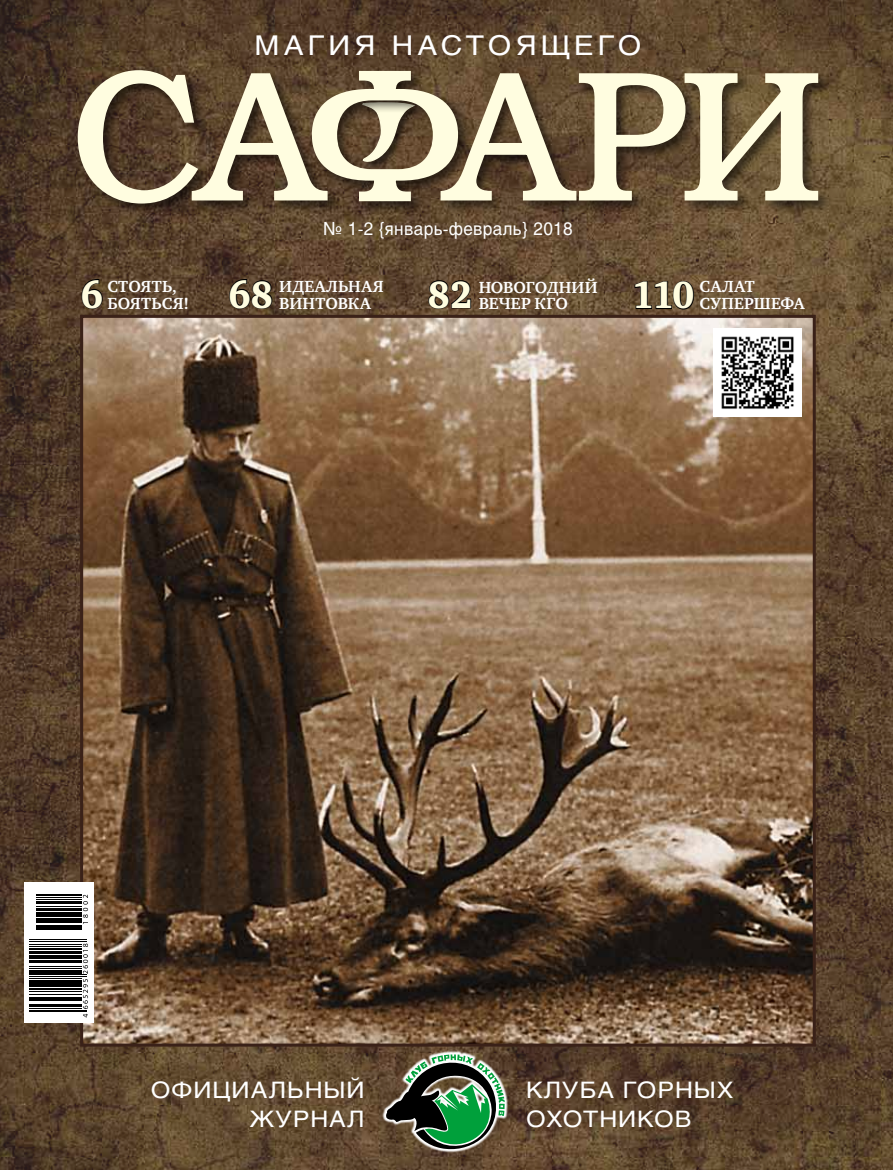
<style>
.page{position:relative;width:893px;height:1170px;background:#fff}
.page>*{position:absolute;margin:0;border:0;box-sizing:border-box;transform-origin:0 0}
.t1{font:39px "Charter Black C";letter-spacing:-.025em;color:#fffde0;scale:.9 1}
.t2{font:27px "Helios";letter-spacing:.14em;color:#fff;scale:1.1 1}
.t3{font:22.5px/29.2px "Helios";letter-spacing:.04em;color:#fff;text-align:right;scale:1.1 1}
.t4{font:18px "Helios";letter-spacing:.02em;color:#fff;scale:.95 1}
.t5{font:700 16.5px "Charter C";letter-spacing:.015em;color:#fff}
.t6{font:700 16.5px "Charter C";letter-spacing:.035em;color:#fff}
.t7{font:700 16.5px "Charter C";letter-spacing:-.005em;color:#fff}
</style>
<div class="page">
<img style="left:0;top:0;width:893px;height:1169px">
<img style="left:84px;top:319px;width:728px;height:723px">
<div style="left:80px;top:315px;width:736px;height:731px;border:3px solid #3a2118"></div>
<div style="left:75px;top:68px;width:136px;height:150px;background:#000;opacity:.55"></div>
<div style="left:189px;top:71px;width:153px;height:144px;background:#000;opacity:.55"></div>
<div style="left:310px;top:69px;width:162px;height:146px;background:#000;opacity:.55"></div>
<div style="left:438px;top:71px;width:153px;height:144px;background:#000;opacity:.55"></div>
<div style="left:577px;top:71px;width:122px;height:144px;background:#000;opacity:.55"></div>
<div style="left:682px;top:71px;width:150px;height:144px;background:#000;opacity:.55"></div>
<svg style="left:76px;top:68px;width:744px;height:138px;background:#96886f"></svg>
<svg style="left:383px;top:1050px;width:125px;height:102px;background:#735e4a"></svg>
<svg style="left:386px;top:1054px;width:119px;height:94px;background:#4f6c4e"></svg>
<svg style="left:634px;top:280px;width:61px;height:30px;background:#4d3c27"></svg>
<svg style="left:427px;top:279px;width:45px;height:30px"></svg>
<svg style="left:228px;top:278px;width:45px;height:31px"></svg>
<svg style="left:81px;top:278px;width:22px;height:31px"></svg>
<img style="left:713px;top:328px;width:89px;height:89px">
<div style="left:24px;top:882px;width:70px;height:140px;background:#fff"></div>
<svg style="left:29px;top:895px;width:59px;height:123px"></svg>
<hr style="left:29px;top:1011px;width:58px;height:1px;background:#000">
<hr style="left:29px;top:1009px;width:58px;height:1px;background:#000">
<hr style="left:29px;top:1008px;width:53px;height:1px;background:#000">
<hr style="left:29px;top:1004px;width:53px;height:3px;background:#000">
<hr style="left:29px;top:1000px;width:53px;height:1px;background:#000">
<hr style="left:29px;top:999px;width:53px;height:1px;background:#000">
<hr style="left:29px;top:996px;width:53px;height:2px;background:#000">
<hr style="left:29px;top:993px;width:53px;height:1px;background:#000">
<hr style="left:29px;top:991px;width:53px;height:1px;background:#000">
<hr style="left:29px;top:988px;width:53px;height:1px;background:#000">
<hr style="left:29px;top:986px;width:53px;height:1px;background:#000">
<hr style="left:29px;top:982px;width:53px;height:3px;background:#000">
<hr style="left:29px;top:979px;width:53px;height:3px;background:#000">
<hr style="left:29px;top:977px;width:53px;height:1px;background:#000">
<hr style="left:29px;top:976px;width:58px;height:1px;background:#000">
<hr style="left:29px;top:974px;width:58px;height:1px;background:#000">
<hr style="left:29px;top:972px;width:53px;height:1px;background:#000">
<hr style="left:29px;top:969px;width:53px;height:2px;background:#000">
<hr style="left:29px;top:967px;width:53px;height:1px;background:#000">
<hr style="left:29px;top:966px;width:53px;height:1px;background:#000">
<hr style="left:29px;top:960px;width:53px;height:2px;background:#000">
<hr style="left:29px;top:958px;width:53px;height:1px;background:#000">
<hr style="left:29px;top:955px;width:53px;height:2px;background:#000">
<hr style="left:29px;top:953px;width:53px;height:1px;background:#000">
<hr style="left:29px;top:950px;width:53px;height:2px;background:#000">
<hr style="left:29px;top:947px;width:53px;height:2px;background:#000">
<hr style="left:29px;top:946px;width:53px;height:1px;background:#000">
<hr style="left:29px;top:943px;width:53px;height:1px;background:#000">
<hr style="left:29px;top:940px;width:58px;height:1px;background:#000">
<hr style="left:29px;top:939px;width:58px;height:1px;background:#000">
<hr style="left:36px;top:929px;width:46px;height:1px;background:#000">
<hr style="left:36px;top:927px;width:46px;height:1px;background:#000">
<hr style="left:36px;top:924px;width:46px;height:2px;background:#000">
<hr style="left:36px;top:921px;width:46px;height:2px;background:#000">
<hr style="left:36px;top:920px;width:46px;height:1px;background:#000">
<hr style="left:36px;top:917px;width:46px;height:2px;background:#000">
<hr style="left:36px;top:914px;width:46px;height:2px;background:#000">
<hr style="left:36px;top:913px;width:46px;height:1px;background:#000">
<hr style="left:36px;top:911px;width:46px;height:1px;background:#000">
<hr style="left:36px;top:907px;width:46px;height:3px;background:#000">
<hr style="left:36px;top:906px;width:46px;height:1px;background:#000">
<hr style="left:36px;top:902px;width:46px;height:1px;background:#000">
<hr style="left:36px;top:901px;width:46px;height:1px;background:#000">
<hr style="left:36px;top:899px;width:46px;height:1px;background:#000">
<hr style="left:36px;top:897px;width:46px;height:1px;background:#000">
<hr style="left:36px;top:894px;width:46px;height:1px;background:#000">
<svg style="left:83px;top:979px;width:5px;height:38px"></svg>
<svg style="left:83px;top:943px;width:5px;height:30px"></svg>
<svg style="left:83px;top:894px;width:5px;height:29px"></svg>
<h2 class="t2" style="left:254px;top:29px;width:353px">МАГИЯ НАСТОЯЩЕГО</h2>
<p class="t4" style="left:323px;top:218px;width:264px">№ 1-2 {январь-февраль} 2018</p>
<h1 class="t1" style="left:81px;top:272px;width:26px">6</h1>
<p class="t5" style="left:107px;top:277px;width:71px">Стоять,</p>
<p class="t5" style="left:107px;top:294px;width:83px">бояться!</p>
<h1 class="t1" style="left:229px;top:272px;width:51px">68</h1>
<p class="t6" style="left:279px;top:277px;width:106px">идеальная</p>
<p class="t7" style="left:279px;top:294px;width:93px">винтовка</p>
<h1 class="t1" style="left:428px;top:272px;width:51px">82</h1>
<p class="t5" style="left:479px;top:278px;width:120px">новогодний</p>
<p class="t5" style="left:479px;top:295px;width:80px">вечер КГО</p>
<p class="t5" style="left:700px;top:277px;width:57px">салат</p>
<h1 class="t1" style="left:632px;top:273px;width:71px">110</h1>
<p class="t5" style="left:700px;top:294px;width:106px">супершефа</p>
<h3 class="t3" style="left:151px;top:1075px;width:196px">ОФИЦИАЛЬНЫЙ<br>ЖУРНАЛ</h3>
<h3 class="t3" style="left:526px;top:1075px;width:190px;text-align:left">КЛУБА ГОРНЫХ<br>ОХОТНИКОВ</h3>
</div>
